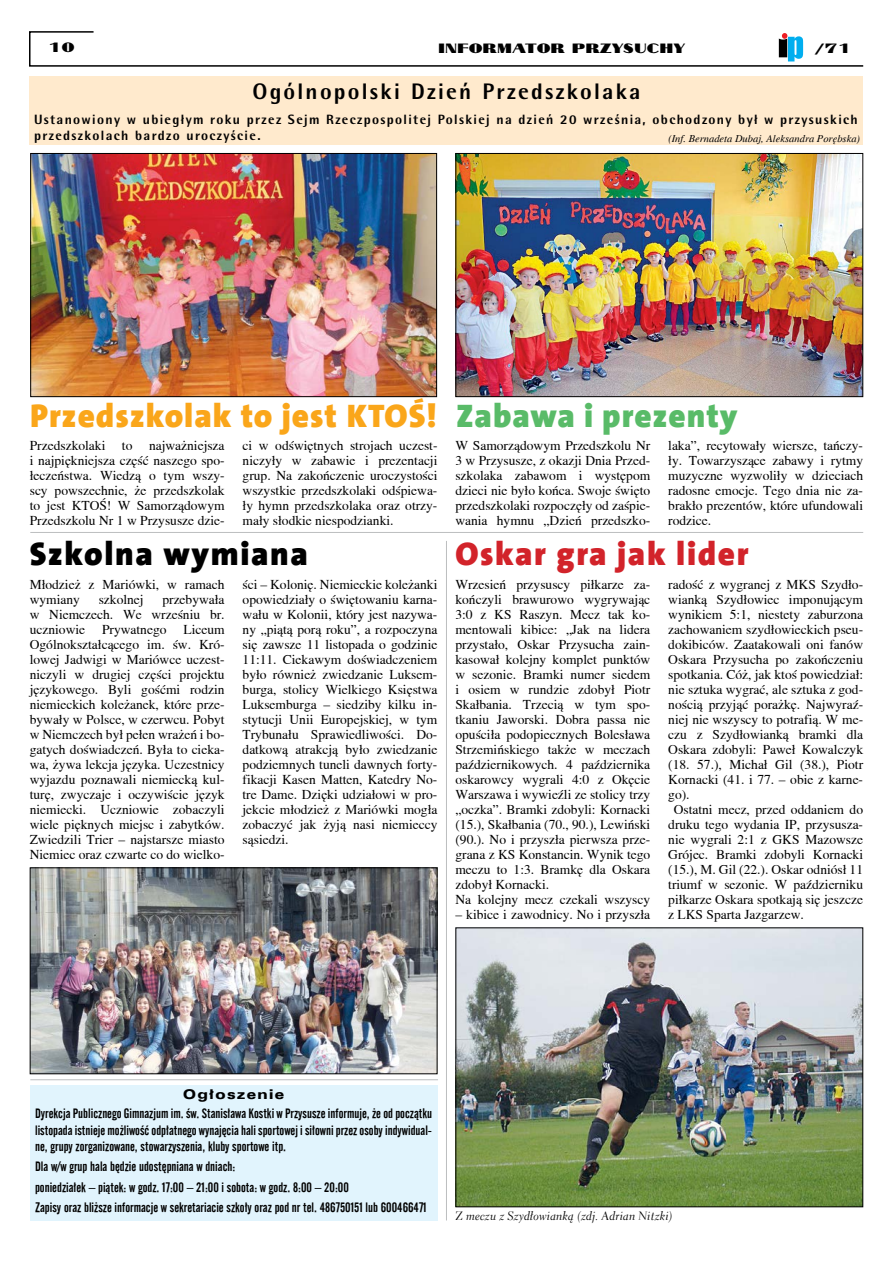
<style>
.page{position:relative;width:893px;height:1263px;background:#fff}
.page>*{position:absolute;margin:0;border:0;box-sizing:border-box;transform-origin:0 0}
.t1{font:900 33px "The Sans CEB9";letter-spacing:.03em;color:#faa61a}
.t2{font:900 33px "The Sans CEB9";letter-spacing:.05em;color:#d2232a}
.t3{font:900 33px "The Sans CEB9";letter-spacing:.05em;color:#000}
.t4{font:22.5px "Rotis Semi Sans Pl Ex Bd";letter-spacing:.1em;color:#000}
.t5{font:13.5px/15px "Toronto";color:#000;text-align:justify}
.t6{font:13.5px/16.2px "Alternate Gothic No 2 EU";color:#000;text-align:justify}
.t7{font:13.5px/16.2px "Rotis Semi Sans Pl Ex Bd";letter-spacing:.1em;color:#000}
.t8{font:13.5px "Cyklop";color:#000}
.t9{font:13.5px "Zurich Blk Ex EU";letter-spacing:.1em;color:#000}
.t10{font:12px "Transit 521 Csv EU";color:#000}
.t11{font:italic 10.5px "Toronto";color:#000}
.s1{color:#59bb68}
</style>
<div class="page">
<svg style="left:29px;top:31px;width:835px;height:36px"></svg>
<hr style="left:30px;top:532px;width:833px;height:1px;background:#bcbec0">
<hr style="left:30px;top:1079px;width:408px;height:1px;background:#bcbec0">
<hr style="left:446px;top:541px;width:1px;height:679px;background:#bcbec0">
<div style="left:30px;top:77px;width:833px;height:68px;background:#ffeacd"></div>
<img style="left:457px;top:929px;width:404px;height:276px">
<div style="left:455px;top:927px;width:408px;height:280px;border:1px solid #000"></div>
<img style="left:32px;top:155px;width:403px;height:240px">
<div style="left:30px;top:153px;width:407px;height:244px;border:1px solid #000"></div>
<img style="left:457px;top:155px;width:404px;height:240px">
<div style="left:455px;top:153px;width:408px;height:244px;border:1px solid #000"></div>
<img style="left:32px;top:869px;width:403px;height:203px">
<div style="left:30px;top:867px;width:407px;height:207px;border:1px solid #000"></div>
<div style="left:30px;top:1085px;width:407px;height:135px;background:#e1f4fd"></div>
<p class="t8" style="left:48px;top:37px;width:28px">10</p>
<p class="t8" style="left:438px;top:37px;width:249px">INFORMATOR PRZYSUCHY</p>
<p class="t8" style="left:815px;top:37px;width:38px">/71</p>
<h2 class="t4" style="left:252px;top:77px;width:390px">Ogólnopolski Dzień Przedszkolaka</h2>
<p class="t7" style="left:34px;top:111px;width:825px">Ustanowiony w ubiegłym roku przez Sejm Rzeczpospolitej Polskiej na dzień 20 września, obchodzony był w przysuskich przedszkolach bardzo uroczyście.</p>
<p class="t11" style="left:668px;top:133px;width:193px">(Inf. Bernadeta Dubaj, Aleksandra Porębska)</p>
<h1 class="t1" style="left:30px;top:396px;width:709px">Przedszkolak to jest KTOŚ! <span class="s1">Zabawa i prezenty</span></h1>
<p class="t5" style="left:30px;top:438px;width:196px">Przedszkolaki to najważniejsza i najpiękniejsza część naszego spo&shy;łeczeństwa. Wiedzą o tym wszy&shy;scy powszechnie, że przedszkolak to jest KTOŚ! W Samorządowym Przedszkolu Nr 1 w Przysusze dzie-</p>
<p class="t5" style="left:243px;top:438px;width:196px">ci w odświętnych strojach uczest&shy;niczyły w zabawie i prezentacji grup. Na zakończenie uroczystości wszystkie przedszkolaki odśpiewa&shy;ły hymn przedszkolaka oraz otrzy&shy;mały słodkie niespodzianki.</p>
<p class="t5" style="left:455px;top:438px;width:196px">W Samorządowym Przedszkolu Nr 3 w Przysusze, z okazji Dnia Przed&shy;szkolaka zabawom i występom dzieci nie było końca. Swoje święto przedszkolaki rozpoczęły od zaśpie&shy;wania hymnu „Dzień przedszko-</p>
<p class="t5" style="left:668px;top:438px;width:196px">laka”, recytowały wiersze, tańczy&shy;ły. Towarzyszące zabawy i rytmy muzyczne wyzwoliły w dzieciach radosne emocje. Tego dnia nie za&shy;brakło prezentów, które ufundowali rodzice.</p>
<h1 class="t3" style="left:30px;top:535px;width:280px">Szkolna wymiana</h1>
<h1 class="t2" style="left:455px;top:535px;width:295px">Oskar gra jak lider</h1>
<p class="t5" style="left:30px;top:577px;width:196px">Młodzież z Mariówki, w ramach wymiany</p>
<p class="t5" style="left:30px;top:592px;width:196px;text-indent:133px">przebywała w Niemczech. We wrześniu br. uczniowie</p>
<p class="t5" style="left:99px;top:592px;width:46px">szkolnej</p>
<p class="t5" style="left:30px;top:622px;width:196px;text-indent:154px">Liceum Ogólnokształcącego im. św. Kró&shy;lowej Jadwigi w Mariówce uczest&shy;niczyli w drugiej części projektu językowego. Byli gośćmi rodzin niemieckich koleżanek, które prze&shy;bywały w Polsce, w czerwcu. Pobyt w Niemczech był pełen wrażeń i bo&shy;gatych doświadczeń. Była to cieka&shy;wa, żywa lekcja języka. Uczestnicy wyjazdu poznawali niemiecką kul&shy;turę, zwyczaje i oczywiście język niemiecki. Uczniowie zobaczyli wiele pięknych miejsc i zabytków.<br>Zwiedzili Trier – najstarsze miasto Niemiec oraz czwarte co do wielko-</p>
<p class="t5" style="left:102px;top:622px;width:66px">Prywatnego</p>
<p class="t5" style="left:243px;top:577px;width:196px">ści – Kolonię. Niemieckie koleżanki opowiedziały o świętowaniu karna&shy;wału w Kolonii, który jest nazywa&shy;ny „piątą porą roku”, a rozpoczyna się zawsze 11 listopada o godzinie 11:11. Ciekawym doświadczeniem było również zwiedzanie Luksem&shy;burga, stolicy Wielkiego Księstwa Luksemburga – siedziby kilku in&shy;stytucji Unii Europejskiej, w tym Trybunału Sprawiedliwości. Do&shy;datkową atrakcją było zwiedzanie podziemnych tuneli dawnych forty&shy;fikacji Kasen Matten, Katedry No&shy;tre Dame. Dzięki udziałowi w pro&shy;jekcie młodzież z Mariówki mogła zobaczyć jak żyją nasi niemieccy sąsiedzi.</p>
<p class="t5" style="left:455px;top:577px;width:196px;text-align:left">Wrzesień przysuscy piłkarze za&shy;kończyli brawurowo wygrywając<br>3:0 z KS Raszyn. Mecz tak ko&shy;mentowali kibice: „Jak na lidera przystało, Oskar Przysucha zain&shy;kasował kolejny komplet punktów w sezonie. Bramki numer siedem i osiem w rundzie zdobył Piotr<br>Skałbania. Trzecią w tym spo&shy;tkaniu Jaworski. Dobra passa nie opuściła podopiecznych Bolesława<br>Strzemińskiego także w meczach październikowych. 4 października oskarowcy wygrali 4:0 z Okęcie<br>Warszawa i wywieźli ze stolicy trzy „oczka”. Bramki zdobyli: Kornacki (15.), Skałbania (70., 90.), Lewiński (90.). No i przyszła pierwsza prze&shy;grana z KS Konstancin. Wynik tego meczu to 1:3. Bramkę dla Oskara zdobył Kornacki.<br>Na kolejny mecz czekali wszyscy</p>
<p class="t5" style="left:455px;top:907px;width:196px">– kibice i zawodnicy. No i przyszła</p>
<p class="t5" style="left:668px;top:577px;width:196px">radość z wygranej z MKS Szydło-</p>
<p class="t5" style="left:668px;top:592px;width:196px">wianką Szydłowiec imponującym</p>
<p class="t5" style="left:668px;top:607px;width:196px">wynikiem 5:1, niestety zaburzona</p>
<p class="t5" style="left:668px;top:622px;width:196px">zachowaniem szydłowieckich pseu-</p>
<p class="t5" style="left:668px;top:637px;width:196px">dokibiców. Zaatakowali oni fanów</p>
<p class="t5" style="left:668px;top:652px;width:196px">Oskara Przysucha po zakończeniu</p>
<p class="t5" style="left:668px;top:667px;width:196px">spotkania. Cóż, jak ktoś powiedział:</p>
<p class="t5" style="left:668px;top:682px;width:196px">nie sztuka wygrać, ale sztuka z god-</p>
<p class="t5" style="left:668px;top:697px;width:196px">nością przyjąć porażkę. Najwyraź-</p>
<p class="t5" style="left:668px;top:712px;width:196px">niej nie wszyscy to potrafią. W me-</p>
<p class="t5" style="left:668px;top:727px;width:196px">czu z Szydłowianką bramki dla</p>
<p class="t5" style="left:668px;top:742px;width:196px">Oskara zdobyli: Paweł Kowalczyk</p>
<p class="t5" style="left:668px;top:757px;width:196px">(18. 57.), Michał Gil (38.), Piotr</p>
<p class="t5" style="left:668px;top:772px;width:196px">Kornacki (41. i 77. – obie z karne-</p>
<p class="t5" style="left:668px;top:787px;width:23px">go).</p>
<p class="t5" style="left:674px;top:802px;width:191px">Ostatni mecz, przed oddaniem do</p>
<p class="t5" style="left:668px;top:817px;width:196px">druku tego wydania IP, przysusza-</p>
<p class="t5" style="left:668px;top:832px;width:196px">nie wygrali 2:1 z GKS Mazowsze</p>
<p class="t5" style="left:668px;top:847px;width:196px">Grójec. Bramki zdobyli Kornacki</p>
<p class="t5" style="left:668px;top:862px;width:196px">(15.), M. Gil (22.). Oskar odniósł 11</p>
<p class="t5" style="left:668px;top:877px;width:196px">triumf w sezonie. W październiku</p>
<p class="t5" style="left:668px;top:892px;width:196px">piłkarze Oskara spotkają się jeszcze</p>
<p class="t5" style="left:668px;top:907px;width:137px">z LKS Sparta Jazgarzew.</p>
<p class="t9" style="left:183px;top:1086px;width:102px">Ogłoszenie</p>
<p class="t6" style="left:35px;top:1106px;width:399px">Dyrekcja Publicznego Gimnazjum im. św. Stanisława Kostki w Przysusze informuje, że od początku listopada istnieje możliwość odpłatnego wynajęcia hali sportowej i siłowni przez osoby indywidual&shy;ne, grupy zorganizowane, stowarzyszenia, kluby sportowe itp.</p>
<p class="t6" style="left:35px;top:1156px;width:393px;line-height:20.4px;text-align:left">Dla w/w grup hala będzie udostępniana w dniach:<br>poniedziałek – piątek: w godz. 17:00 – 21:00 i sobota: w godz. 8:00 – 20:00<br>Zapisy oraz bliższe informacje w sekretariacie szkoły oraz pod nr tel. 486750151 lub 600466471</p>
<p class="t10" style="left:455px;top:1209px;width:219px">Z meczu z Szydłowianką (zdj. Adrian Nitzki)</p>
</div>
